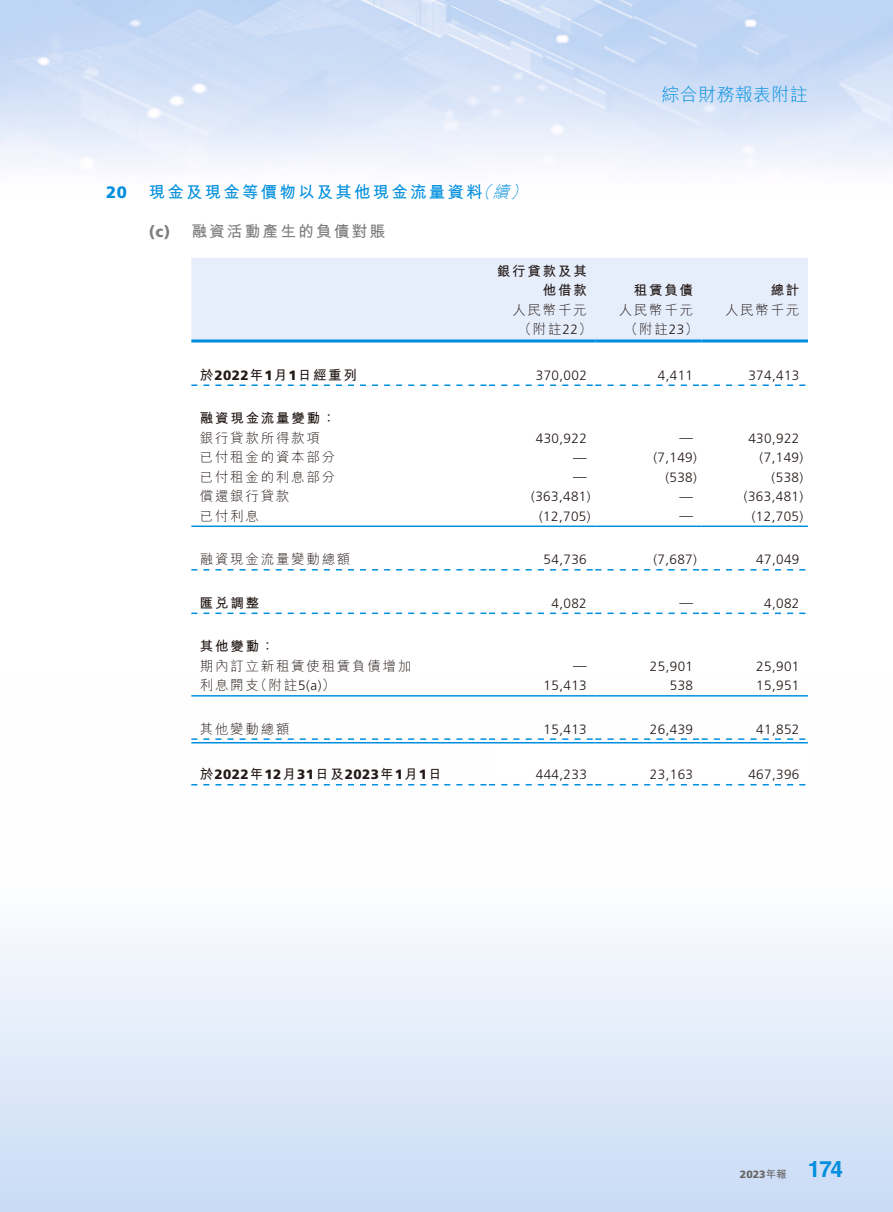
<style>
.page{position:relative;width:893px;height:1212px;background:#fff}
.page>*{position:absolute;margin:0;border:0;box-sizing:border-box;transform-origin:0 0}
.t1{font:700 22.5px "Helvetica LT Std";color:#008fde}
.t2{font:300 18px "M Hei HK";letter-spacing:.02em;color:#008fde}
.t3{font:700 16.5px "M Hei HK";letter-spacing:.13em;color:#008fde}
.t4{font:italic 300 16.5px "M Hei HK";color:#008fde}
.t5{font:900 16.5px "Frutiger LT Std";color:#008fde}
.t6{font:700 15.75px "M Hei HK";letter-spacing:.13em;color:#7e7e7e}
.t7{font:900 15.75px "Frutiger LT Std";color:#7e7e7e}
.t8{font:300 13.5px "Frutiger LT Std";letter-spacing:.03em;color:#231916}
.t9{font:300 13.5px "M Hei HK";letter-spacing:.13em;color:#231916}
.t10{font:700 13.5px "M Hei HK";letter-spacing:.13em;color:#231916}
.t11{font:900 13.5px "Frutiger LT Std";letter-spacing:.03em;color:#231916}
.t12{font:900 10.5px "Frutiger LT Std";color:#666565}
.s1{font-family:"Frutiger LT Std";font-weight:900}
.s2{font-family:"Frutiger LT Std"}
.s3{font-family:"M Hei HK";font-weight:700}
</style>
<div class="page">
<img style="left:0;top:0;width:893px;height:615px">
<div style="left:0;top:672px;width:893px;height:540px;background:linear-gradient(to bottom,#fff,#d1e0f6)"></div>
<div style="left:191px;top:258px;width:617px;height:81px;background:#e6edfb"></div>
<hr style="left:191px;top:339px;width:298px;height:3px;background:#008fde">
<hr style="left:489px;top:339px;width:106px;height:3px;background:#008fde">
<hr style="left:595px;top:339px;width:107px;height:3px;background:#008fde">
<hr style="left:702px;top:339px;width:106px;height:3px;background:#008fde">
<svg style="left:191px;top:384px;width:614px;height:2px"></svg>
<hr style="left:191px;top:525px;width:298px;height:2px;background:#008fde">
<hr style="left:489px;top:525px;width:106px;height:2px;background:#008fde">
<hr style="left:595px;top:525px;width:107px;height:2px;background:#008fde">
<hr style="left:702px;top:525px;width:106px;height:2px;background:#008fde">
<svg style="left:191px;top:569px;width:614px;height:1px"></svg>
<svg style="left:191px;top:612px;width:614px;height:2px"></svg>
<hr style="left:191px;top:695px;width:298px;height:1px;background:#008fde">
<hr style="left:489px;top:695px;width:106px;height:1px;background:#008fde">
<hr style="left:595px;top:695px;width:107px;height:1px;background:#008fde">
<hr style="left:702px;top:695px;width:106px;height:1px;background:#008fde">
<svg style="left:191px;top:738px;width:617px;height:47px"></svg>
<h2 class="t2" style="left:662px;top:85px;width:148px">綜合財務報表附註</h2>
<p class="t5" style="left:106px;top:182px;width:22px">20</p>
<p class="t4" style="left:492px;top:183px;width:22px">續</p>
<p class="t4" style="left:475px;top:183px;width:22px">（</p>
<p class="t4" style="left:510px;top:183px;width:22px">(</p>
<p class="t3" style="left:149px;top:180px;width:335px">現金及現金等價物以及其他現金流量資料</p>
<p class="t7" style="left:149px;top:222px;width:23px">c( )</p>
<p class="t6" style="left:191px;top:219px;width:195px">融資活動產生的負債對賬</p>
<p class="t10" style="left:200px;top:365px;width:159px">於<span class="s1">2022</span>年<span class="s1">1</span>月<span class="s1">1</span>日經重列</p>
<p class="t10" style="left:200px;top:408px;width:137px">融資現金流量變動：</p>
<p class="t9" style="left:200px;top:431px;width:122px">銀行貸款所得款項</p>
<p class="t9" style="left:200px;top:450px;width:137px">已付租金的資本部分</p>
<p class="t9" style="left:200px;top:470px;width:137px">已付租金的利息部分</p>
<p class="t9" style="left:200px;top:489px;width:91px">償還銀行貸款</p>
<p class="t9" style="left:200px;top:509px;width:61px">已付利息</p>
<p class="t9" style="left:200px;top:552px;width:152px">融資現金流量變動總額</p>
<p class="t10" style="left:200px;top:593px;width:61px">匯兌調整</p>
<p class="t10" style="left:200px;top:636px;width:76px">其他變動：</p>
<p class="t9" style="left:200px;top:659px;width:213px">期內訂立新租賃使租賃負債增加</p>
<p class="t9" style="left:254px;top:678px;width:83px">（附註 (<span class="s2">(a(5</span></p>
<p class="t9" style="left:200px;top:678px;width:61px">利息開支</p>
<p class="t9" style="left:200px;top:722px;width:91px">其他變動總額</p>
<p class="t11" style="left:200px;top:766px;width:243px"><span class="s3">於</span>2022<span class="s3">年</span>12<span class="s3">月</span>31<span class="s3">日及</span>2023<span class="s3">年</span>1<span class="s3">月</span>1<span class="s3">日</span></p>
<p class="t10" style="left:497px;top:261px;width:91px">銀行貸款及其</p>
<p class="t10" style="left:543px;top:280px;width:46px">他借款</p>
<p class="t9" style="left:512px;top:303px;width:76px">人民幣千元</p>
<p class="t9" style="left:518px;top:322px;width:75px">（附註<span class="s2">22</span>）</p>
<p class="t8" style="left:536px;top:367px;width:53px">370,002</p>
<p class="t8" style="left:536px;top:430px;width:53px">430,922</p>
<p class="t8" style="left:573px;top:449px;width:15px">—</p>
<p class="t8" style="left:573px;top:469px;width:15px">—</p>
<p class="t8" style="left:531px;top:489px;width:61px">)363,481(</p>
<p class="t8" style="left:539px;top:508px;width:53px">)12,705(</p>
<p class="t8" style="left:544px;top:552px;width:45px">54,736</p>
<p class="t8" style="left:551px;top:595px;width:37px">4,082</p>
<p class="t8" style="left:573px;top:658px;width:15px">—</p>
<p class="t8" style="left:544px;top:678px;width:45px">15,413</p>
<p class="t8" style="left:544px;top:721px;width:45px">15,413</p>
<p class="t8" style="left:536px;top:767px;width:53px">444,233</p>
<p class="t10" style="left:634px;top:280px;width:61px">租賃負債</p>
<p class="t9" style="left:619px;top:303px;width:76px">人民幣千元</p>
<p class="t9" style="left:625px;top:322px;width:75px">（附註<span class="s2">23</span>(</p>
<p class="t8" style="left:658px;top:367px;width:37px">4,411</p>
<p class="t8" style="left:680px;top:430px;width:15px">—</p>
<p class="t8" style="left:653px;top:450px;width:45px">)7,149(</p>
<p class="t8" style="left:665px;top:469px;width:33px">)538(</p>
<p class="t8" style="left:680px;top:488px;width:15px">—</p>
<p class="t8" style="left:680px;top:508px;width:15px">—</p>
<p class="t8" style="left:653px;top:552px;width:45px">)7,687(</p>
<p class="t8" style="left:680px;top:595px;width:15px">—</p>
<p class="t8" style="left:650px;top:658px;width:45px">25,901</p>
<p class="t8" style="left:670px;top:678px;width:25px">538</p>
<p class="t8" style="left:650px;top:721px;width:45px">26,439</p>
<p class="t8" style="left:650px;top:767px;width:45px">23,163</p>
<p class="t10" style="left:771px;top:280px;width:30px">總計</p>
<p class="t9" style="left:725px;top:303px;width:76px">人民幣千元</p>
<p class="t8" style="left:748px;top:367px;width:53px">374,413</p>
<p class="t8" style="left:748px;top:430px;width:53px">430,922</p>
<p class="t8" style="left:760px;top:450px;width:45px">)7,149(</p>
<p class="t8" style="left:772px;top:469px;width:33px">)538(</p>
<p class="t8" style="left:744px;top:489px;width:61px">)363,481(</p>
<p class="t8" style="left:752px;top:508px;width:53px">)12,705(</p>
<p class="t8" style="left:756px;top:552px;width:45px">47,049</p>
<p class="t8" style="left:764px;top:595px;width:37px">4,082</p>
<p class="t8" style="left:756px;top:658px;width:45px">25,901</p>
<p class="t8" style="left:756px;top:678px;width:45px">15,951</p>
<p class="t8" style="left:756px;top:721px;width:45px">41,852</p>
<p class="t8" style="left:748px;top:767px;width:53px">467,396</p>
<p class="t12" style="left:740px;top:1168px;width:48px">2023<span class="s3">年報</span></p>
<h1 class="t1" style="left:808px;top:1155px;width:37px">174</h1>
</div>
